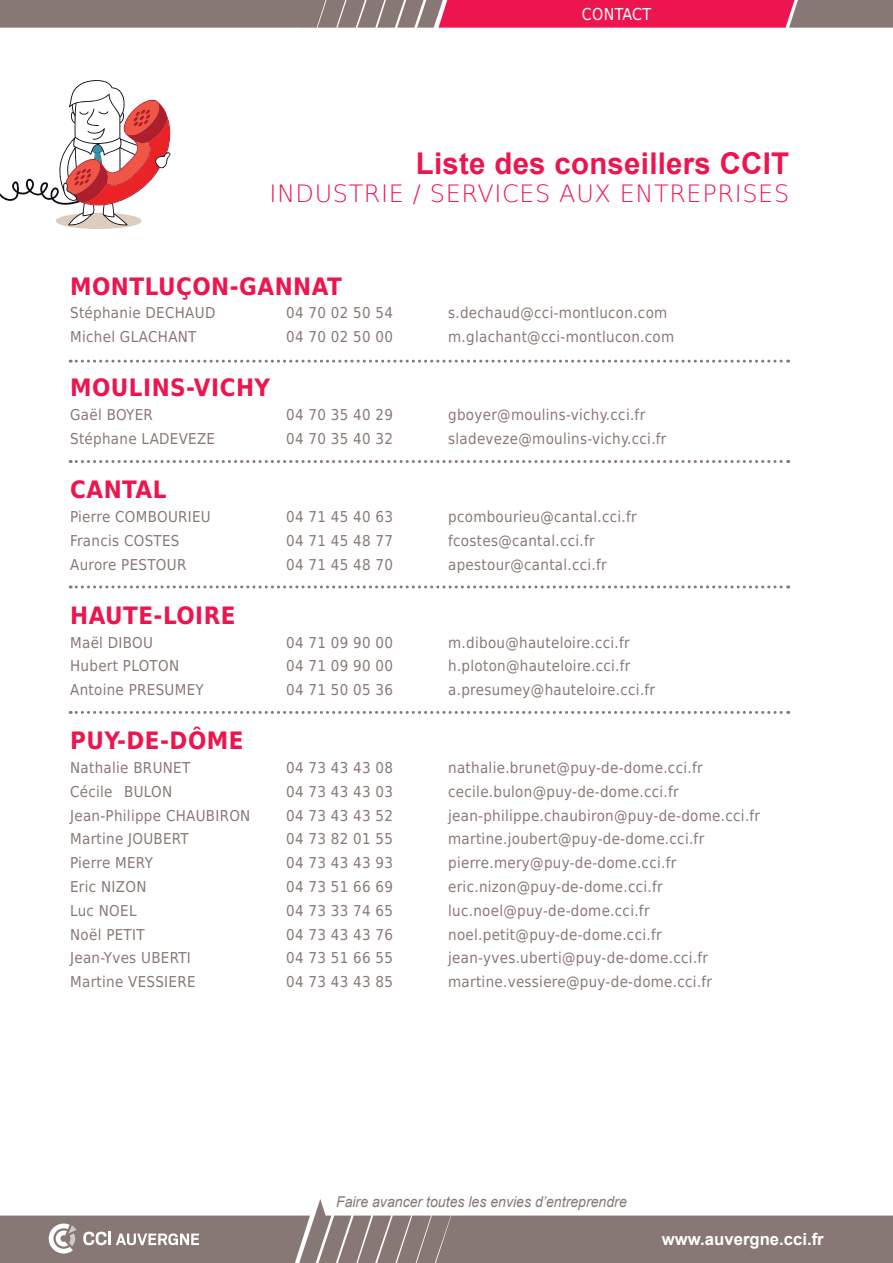
<style>
.page{position:relative;width:893px;height:1263px;background:#fff}
.page>*{position:absolute;margin:0;border:0;box-sizing:border-box;transform-origin:0 0}
.TITRE_FICHE_PRODUIT{font:700 30px "Arial";letter-spacing:.01em;color:#ed154e}
.chapeau{font:700 24px "DejaVu Sans Condensed";letter-spacing:.02em;color:#ed154e}
.t1{font:200 24px "DejaVu Sans";letter-spacing:.025em;color:#ed154e}
.t2{font:700 16.65px "Arial";color:#fff}
.t3{font:16.5px "DejaVu Sans Condensed";letter-spacing:.02em;color:#fff;scale:.96 1}
.chapeau-2{font:15px "DejaVu Sans Condensed";letter-spacing:.02em;color:#887875}
.t4{font:italic 15px "Arial";color:#887875;scale:.94 1}
</style>
<div class="page">
<svg style="left:0;top:80px;width:171px;height:149px"></svg>
<svg style="left:0;top:0;width:893px;height:28px;background:#b2566a"></svg>
<svg style="left:0;top:1199px;width:893px;height:64px"></svg>
<svg style="left:70px;top:360px;width:719px;height:3px"></svg>
<svg style="left:70px;top:460px;width:719px;height:3px"></svg>
<svg style="left:70px;top:585px;width:719px;height:3px"></svg>
<svg style="left:70px;top:711px;width:719px;height:3px"></svg>
<p class="t3" style="left:582px;top:1px;width:74px">CONTACT</p>
<p class="TITRE_FICHE_PRODUIT" style="left:416px;top:143px;width:375px">Liste des conseillers CCIT</p>
<p class="t1" style="left:269px;top:176px;width:521px">INDUSTRIE / SERVICES AUX ENTREPRISES</p>
<p class="chapeau" style="left:70px;top:266px;width:273px">MONTLUÇON-GANNAT</p>
<p class="chapeau-2" style="left:70px;top:301px;width:147px">Stéphanie DECHAUD</p>
<p class="chapeau-2" style="left:286px;top:301px;width:108px">04 70 02 50 54</p>
<p class="chapeau-2" style="left:448px;top:301px;width:221px">s.dechaud@cci-montlucon.com</p>
<p class="chapeau-2" style="left:70px;top:325px;width:128px">Michel GLACHANT</p>
<p class="chapeau-2" style="left:286px;top:325px;width:108px">04 70 02 50 00</p>
<p class="chapeau-2" style="left:448px;top:325px;width:228px">m.glachant@cci-montlucon.com</p>
<p class="chapeau" style="left:70px;top:368px;width:201px">MOULINS-VICHY</p>
<p class="chapeau-2" style="left:70px;top:403px;width:84px">Gaël BOYER</p>
<p class="chapeau-2" style="left:286px;top:403px;width:108px">04 70 35 40 29</p>
<p class="chapeau-2" style="left:448px;top:403px;width:199px">gboyer@moulins-vichy.cci.fr</p>
<p class="chapeau-2" style="left:70px;top:426px;width:146px">Stéphane LADEVEZE</p>
<p class="chapeau-2" style="left:286px;top:426px;width:108px">04 70 35 40 32</p>
<p class="chapeau-2" style="left:448px;top:426px;width:220px">sladeveze@moulins-vichy.cci.fr</p>
<p class="chapeau" style="left:70px;top:470px;width:98px">CANTAL</p>
<p class="chapeau-2" style="left:70px;top:504px;width:142px">Pierre COMBOURIEU</p>
<p class="chapeau-2" style="left:286px;top:504px;width:108px">04 71 45 40 63</p>
<p class="chapeau-2" style="left:448px;top:504px;width:190px">pcombourieu@cantal.cci.fr</p>
<p class="chapeau-2" style="left:70px;top:528px;width:111px">Francis COSTES</p>
<p class="chapeau-2" style="left:286px;top:528px;width:108px">04 71 45 48 77</p>
<p class="chapeau-2" style="left:448px;top:528px;width:148px">fcostes@cantal.cci.fr</p>
<p class="chapeau-2" style="left:70px;top:552px;width:118px">Aurore PESTOUR</p>
<p class="chapeau-2" style="left:286px;top:552px;width:108px">04 71 45 48 70</p>
<p class="chapeau-2" style="left:448px;top:552px;width:160px">apestour@cantal.cci.fr</p>
<p class="chapeau" style="left:70px;top:596px;width:167px">HAUTE-LOIRE</p>
<p class="chapeau-2" style="left:70px;top:630px;width:84px">Maël DIBOU</p>
<p class="chapeau-2" style="left:286px;top:630px;width:108px">04 71 09 90 00</p>
<p class="chapeau-2" style="left:448px;top:630px;width:183px">m.dibou@hauteloire.cci.fr</p>
<p class="chapeau-2" style="left:70px;top:654px;width:110px">Hubert PLOTON</p>
<p class="chapeau-2" style="left:286px;top:654px;width:108px">04 71 09 90 00</p>
<p class="chapeau-2" style="left:448px;top:654px;width:184px">h.ploton@hauteloire.cci.fr</p>
<p class="chapeau-2" style="left:70px;top:678px;width:135px">Antoine PRESUMEY</p>
<p class="chapeau-2" style="left:286px;top:678px;width:108px">04 71 50 05 36</p>
<p class="chapeau-2" style="left:448px;top:678px;width:208px">a.presumey@hauteloire.cci.fr</p>
<p class="chapeau" style="left:70px;top:721px;width:175px">PUY-DE-DÔME</p>
<p class="chapeau-2" style="left:70px;top:756px;width:122px">Nathalie BRUNET</p>
<p class="chapeau-2" style="left:286px;top:756px;width:108px">04 73 43 43 08</p>
<p class="chapeau-2" style="left:448px;top:756px;width:256px">nathalie.brunet@puy-de-dome.cci.fr</p>
<p class="chapeau-2" style="left:70px;top:779px;width:104px">Cécile BULON</p>
<p class="chapeau-2" style="left:286px;top:779px;width:108px">04 73 43 43 03</p>
<p class="chapeau-2" style="left:448px;top:779px;width:232px">cecile.bulon@puy-de-dome.cci.fr</p>
<p class="chapeau-2" style="left:70px;top:803px;width:182px">Jean-Philippe CHAUBIRON</p>
<p class="chapeau-2" style="left:286px;top:803px;width:108px">04 73 43 43 52</p>
<p class="chapeau-2" style="left:448px;top:803px;width:313px">jean-philippe.chaubiron@puy-de-dome.cci.fr</p>
<p class="chapeau-2" style="left:70px;top:827px;width:120px">Martine JOUBERT</p>
<p class="chapeau-2" style="left:286px;top:827px;width:108px">04 73 82 01 55</p>
<p class="chapeau-2" style="left:448px;top:827px;width:258px">martine.joubert@puy-de-dome.cci.fr</p>
<p class="chapeau-2" style="left:70px;top:851px;width:84px">Pierre MERY</p>
<p class="chapeau-2" style="left:286px;top:851px;width:108px">04 73 43 43 93</p>
<p class="chapeau-2" style="left:448px;top:851px;width:230px">pierre.mery@puy-de-dome.cci.fr</p>
<p class="chapeau-2" style="left:70px;top:874px;width:78px">Eric NIZON</p>
<p class="chapeau-2" style="left:286px;top:874px;width:108px">04 73 51 66 69</p>
<p class="chapeau-2" style="left:448px;top:874px;width:216px">eric.nizon@puy-de-dome.cci.fr</p>
<p class="chapeau-2" style="left:70px;top:898px;width:68px">Luc NOEL</p>
<p class="chapeau-2" style="left:286px;top:898px;width:108px">04 73 33 74 65</p>
<p class="chapeau-2" style="left:448px;top:898px;width:203px">luc.noel@puy-de-dome.cci.fr</p>
<p class="chapeau-2" style="left:70px;top:922px;width:76px">Noël PETIT</p>
<p class="chapeau-2" style="left:286px;top:922px;width:108px">04 73 43 43 76</p>
<p class="chapeau-2" style="left:448px;top:922px;width:215px">noel.petit@puy-de-dome.cci.fr</p>
<p class="chapeau-2" style="left:70px;top:946px;width:122px">Jean-Yves UBERTI</p>
<p class="chapeau-2" style="left:286px;top:946px;width:108px">04 73 51 66 55</p>
<p class="chapeau-2" style="left:448px;top:946px;width:261px">jean-yves.uberti@puy-de-dome.cci.fr</p>
<p class="chapeau-2" style="left:70px;top:969px;width:127px">Martine VESSIERE</p>
<p class="chapeau-2" style="left:286px;top:969px;width:108px">04 73 43 43 85</p>
<p class="chapeau-2" style="left:448px;top:969px;width:265px">martine.vessiere@puy-de-dome.cci.fr</p>
<p class="t4" style="left:336px;top:1191px;width:311px">Faire avancer toutes les envies d’entreprendre</p>
<p class="t2" style="left:662px;top:1228px;width:163px">www.auvergne.cci.fr</p>
</div>
